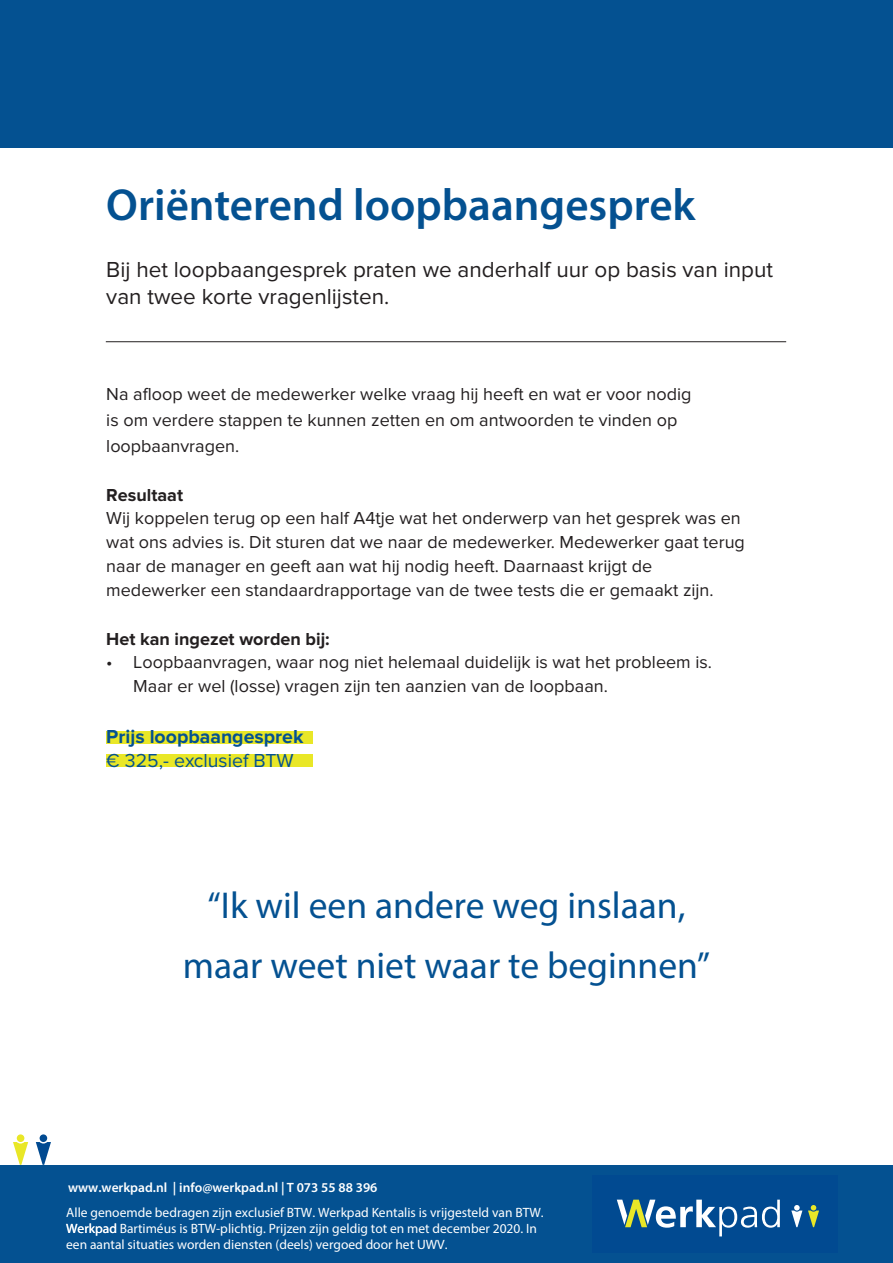
<style>
.page{position:relative;width:893px;height:1263px;background:#fff}
.page>*{position:absolute;margin:0;border:0;box-sizing:border-box;transform-origin:0 0}
.t1{font:600 45px "Myriad Pro";color:#045191}
.t2{font:37.5px "Myriad Pro";color:#045191}
.t3{font:22.5px/27px "Proxima Nova";color:#231f20}
.t4{font:700 19.5px "Proxima Nova";color:#045191}
.t5{font:19.5px "Proxima Nova";color:#045191}
.t6{font:18px/24px "Proxima Nova";color:#231f20}
.t7{font:700 18px "Proxima Nova";color:#231f20}
.t8{font:13.5px/16.2px "Myriad Pro";color:#fff}
.t9{font:600 13.5px "Myriad Pro";color:#fff}
.s1{font-weight:700}
</style>
<div class="page">
<div style="left:106px;top:731px;width:207px;height:12px;background:#e9e727"></div>
<div style="left:106px;top:755px;width:207px;height:12px;background:#e9e727"></div>
<div style="left:17px;top:1134px;width:7px;height:8px;background:#e9e727;border-radius:50%"></div>
<svg style="left:13px;top:1142px;width:15px;height:23px"></svg>
<div style="left:40px;top:1134px;width:7px;height:8px;background:#014a91;border-radius:50%"></div>
<svg style="left:36px;top:1142px;width:15px;height:23px"></svg>
<div style="left:0;top:0;width:893px;height:148px;background:#045191"></div>
<div style="left:0;top:1165px;width:893px;height:98px;background:#045191"></div>
<div style="left:592px;top:1175px;width:246px;height:77px;background:#014a91"></div>
<svg style="left:617px;top:1199px;width:163px;height:37px"></svg>
<svg style="left:808px;top:1205px;width:11px;height:22px"></svg>
<svg style="left:791px;top:1205px;width:11px;height:22px"></svg>
<hr style="left:106px;top:341px;width:680px;height:1px;background:#231f20">
<p class="t1" style="left:106px;top:176px;width:591px">Oriënterend loopbaangesprek</p>
<p class="t3" style="left:106px;top:256px;width:668px">Bij het loopbaangesprek praten we anderhalf uur op basis van input van twee korte vragenlijsten.</p>
<p class="t6" style="left:106px;top:381px;width:587px;line-height:26.4px">Na afloop weet de medewerker welke vraag hij heeft en wat er voor nodig is om verdere stappen te kunnen zetten en om antwoorden te vinden op loopbaanvragen.</p>
<p class="t6" style="left:106px;top:483px;width:640px"><span class="s1">Resultaat<br></span>Wij koppelen terug op een half A4tje wat het onderwerp van het gesprek was en wat ons advies is. Dit sturen dat we naar de medewerker. Medewerker gaat terug naar de manager en geeft aan wat hij nodig heeft. Daarnaast krijgt de medewerker een standaardrapportage van de twee tests die er gemaakt zijn.</p>
<p class="t7" style="left:106px;top:630px;width:225px">Het kan ingezet worden bij:</p>
<p class="t6" style="left:133px;top:651px;width:580px;text-indent:-27px">• Loopbaanvragen, waar nog niet helemaal duidelijk is wat het probleem is.<br>Maar er wel (losse) vragen zijn ten aanzien van de loopbaan.</p>
<p class="t4" style="left:106px;top:727px;width:199px">Prijs loopbaangesprek</p>
<p class="t5" style="left:106px;top:749px;width:189px">€ 325,- exclusief BTW</p>
<p class="t2" style="left:207px;top:882px;width:480px">“Ik wil een andere weg inslaan,</p>
<p class="t2" style="left:183px;top:942px;width:529px">maar weet niet waar te beginnen”</p>
<p class="t9" style="left:68px;top:1178px;width:311px">www.werkpad.nl | info@werkpad.nl | T 073 55 88 396</p>
<p class="t8" style="left:66px;top:1204px;width:479px">Alle genoemde bedragen zijn exclusief BTW. Werkpad Kentalis is vrijgesteld van BTW.<br>Werkpad</p>
<p class="t8" style="left:66px;top:1220px;width:472px">Werkpad Bartiméus is BTW-plichtig. Prijzen zijn geldig tot en met december 2020. In een aantal situaties worden diensten (deels) vergoed door het UWV.</p>
</div>
